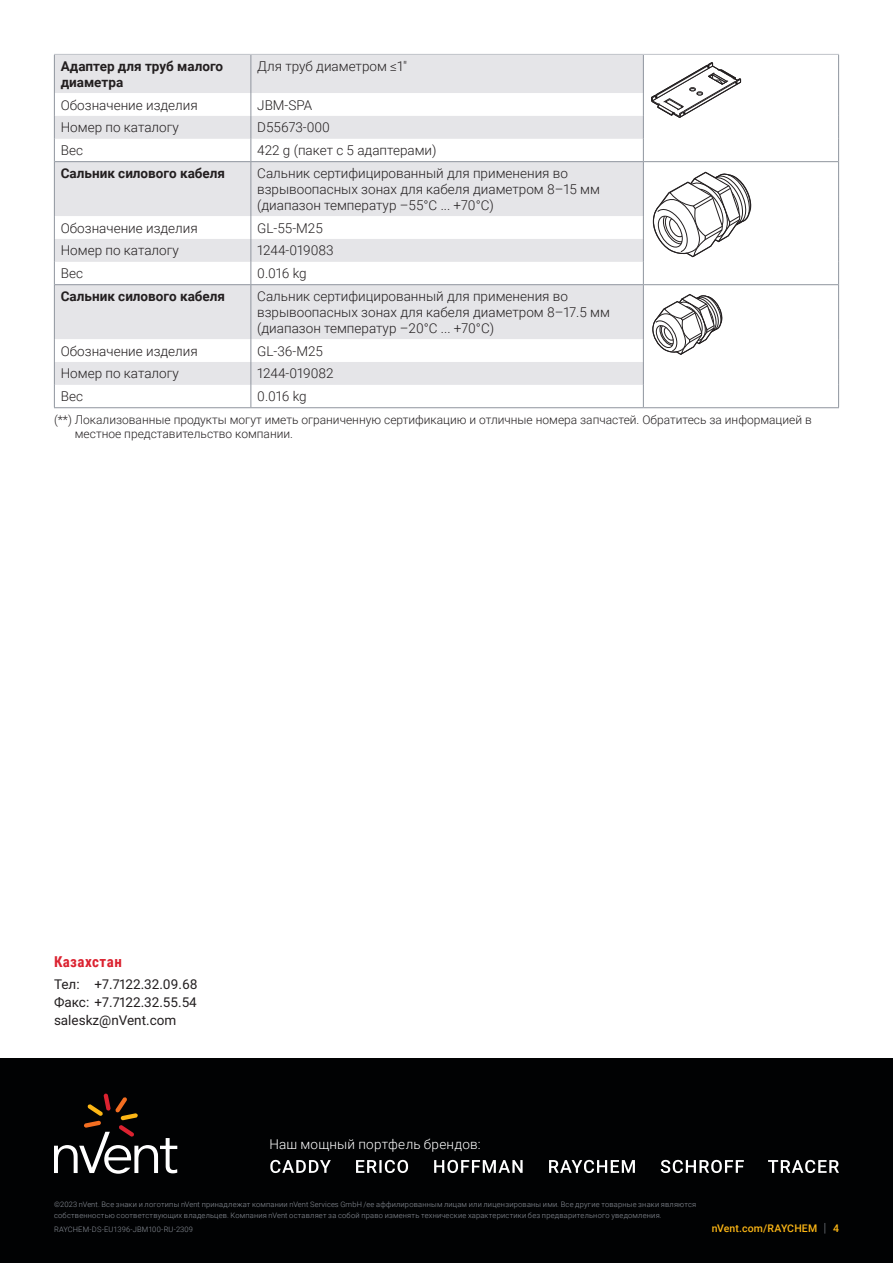
<style>
.page{position:relative;width:893px;height:1263px;background:#fff}
.page>*{position:absolute;margin:0;border:0;box-sizing:border-box;transform-origin:0 0}
.Address_Country_Name_Red{font:700 15px "Roboto Condensed";letter-spacing:.03em;color:#db2230}
.Table_Text{font:300 13.5px/15.8px "Roboto";color:#231f20}
.Table_Text-2{font:700 13.5px/15.8px "Roboto";color:#231f20}
.Phone_Fax_Email_Black{font:13.5px "Roboto";color:#231f20}
.t1{font:300 13.5px "Roboto";letter-spacing:.02em;color:#fff}
.Caption_text{font:300 12px/13.5px "Roboto";color:#231f20}
.t2{font:500 10.5px "Roboto";letter-spacing:.015em;color:#fcb615}
.t3{font:300 7.5px/10.5px "Roboto";letter-spacing:.025em;color:#8f959e}
.s1{font-weight:300;font-size:12.6px;color:#8f959e}
</style>
<div class="page">
<div style="left:0;top:1058px;width:893px;height:205px;background:#010203"></div>
<svg style="left:270px;top:1160px;width:569px;height:13px"></svg>
<svg style="left:54px;top:1093px;width:123px;height:81px"></svg>
<svg style="left:55px;top:55px;width:588px;height:330px;fill:#e5e5e8"></svg>
<hr style="left:54px;top:55px;width:1px;height:38px;background:#8f959e">
<hr style="left:250px;top:55px;width:1px;height:38px;background:#8f959e">
<hr style="left:643px;top:55px;width:1px;height:38px;background:#8f959e">
<hr style="left:838px;top:55px;width:1px;height:38px;background:#8f959e">
<svg style="left:643px;top:93px;width:1px;height:68px"></svg>
<svg style="left:838px;top:93px;width:1px;height:69px"></svg>
<svg style="left:54px;top:93px;width:1px;height:69px"></svg>
<hr style="left:54px;top:162px;width:1px;height:54px;background:#8f959e">
<svg style="left:54px;top:216px;width:1px;height:69px"></svg>
<hr style="left:54px;top:285px;width:1px;height:54px;background:#8f959e">
<svg style="left:54px;top:339px;width:1px;height:68px"></svg>
<hr style="left:55px;top:161px;width:196px;height:1px;background:#8f959e">
<hr style="left:55px;top:284px;width:196px;height:1px;background:#8f959e">
<hr style="left:54px;top:407px;width:197px;height:1px;background:#8f959e">
<hr style="left:250px;top:162px;width:1px;height:54px;background:#8f959e">
<svg style="left:250px;top:216px;width:1px;height:68px"></svg>
<hr style="left:250px;top:285px;width:1px;height:54px;background:#8f959e">
<svg style="left:250px;top:339px;width:1px;height:68px"></svg>
<hr style="left:251px;top:284px;width:392px;height:1px;background:#8f959e">
<hr style="left:251px;top:407px;width:392px;height:1px;background:#8f959e">
<svg style="left:250px;top:93px;width:1px;height:68px"></svg>
<hr style="left:251px;top:161px;width:392px;height:1px;background:#8f959e">
<hr style="left:643px;top:162px;width:1px;height:54px;background:#8f959e">
<hr style="left:838px;top:162px;width:1px;height:54px;background:#8f959e">
<svg style="left:643px;top:216px;width:1px;height:68px"></svg>
<svg style="left:838px;top:216px;width:1px;height:69px"></svg>
<hr style="left:643px;top:161px;width:195px;height:1px;background:#8f959e">
<hr style="left:54px;top:54px;width:197px;height:1px;background:#c0c3c9">
<hr style="left:251px;top:54px;width:392px;height:1px;background:#c0c3c9">
<hr style="left:643px;top:54px;width:196px;height:1px;background:#c0c3c9">
<hr style="left:643px;top:284px;width:195px;height:1px;background:#8f959e">
<hr style="left:643px;top:407px;width:196px;height:1px;background:#8f959e">
<hr style="left:643px;top:285px;width:1px;height:54px;background:#8f959e">
<hr style="left:838px;top:285px;width:1px;height:54px;background:#8f959e">
<svg style="left:643px;top:339px;width:1px;height:68px"></svg>
<svg style="left:838px;top:339px;width:1px;height:68px"></svg>
<svg style="left:651px;top:62px;width:91px;height:56px"></svg>
<svg style="left:652px;top:171px;width:99px;height:87px"></svg>
<svg style="left:652px;top:294px;width:71px;height:61px"></svg>
<p class="Table_Text-2" style="left:61px;top:58px;width:164px">Адаптер для труб малого диаметра</p>
<p class="Table_Text" style="left:257px;top:58px;width:151px">Для труб диаметром ≤1"</p>
<p class="Table_Text" style="left:61px;top:96px;width:139px">Обозначение изделия</p>
<p class="Table_Text" style="left:257px;top:96px;width:57px">JBM-SPA</p>
<p class="Table_Text" style="left:61px;top:119px;width:120px">Номер по каталогу</p>
<p class="Table_Text" style="left:257px;top:119px;width:74px">D55673-000</p>
<p class="Table_Text" style="left:61px;top:142px;width:24px">Вес</p>
<p class="Table_Text" style="left:257px;top:142px;width:181px">422 g (пакет с 5 адаптерами)</p>
<p class="Table_Text-2" style="left:61px;top:165px;width:166px">Сальник силового кабеля</p>
<p class="Table_Text" style="left:257px;top:165px;width:344px">Сальник сертифицированный для применения во взрывоопасных зонах для кабеля диаметром 8–15 мм (диапазон температур –55°С ... +70°С)</p>
<p class="Table_Text" style="left:61px;top:219px;width:139px">Обозначение изделия</p>
<p class="Table_Text" style="left:257px;top:219px;width:67px">GL-55-M25</p>
<p class="Table_Text" style="left:61px;top:242px;width:120px">Номер по каталогу</p>
<p class="Table_Text" style="left:257px;top:242px;width:78px">1244-019083</p>
<p class="Table_Text" style="left:61px;top:265px;width:24px">Вес</p>
<p class="Table_Text" style="left:257px;top:265px;width:51px">0.016 kg</p>
<p class="Table_Text-2" style="left:61px;top:288px;width:166px">Сальник силового кабеля</p>
<p class="Table_Text" style="left:257px;top:288px;width:354px">Сальник сертифицированный для применения во взрывоопасных зонах для кабеля диаметром 8–17.5 мм (диапазон температур –20°С ... +70°С)</p>
<p class="Table_Text" style="left:61px;top:342px;width:139px">Обозначение изделия</p>
<p class="Table_Text" style="left:257px;top:342px;width:67px">GL-36-M25</p>
<p class="Table_Text" style="left:61px;top:365px;width:120px">Номер по каталогу</p>
<p class="Table_Text" style="left:257px;top:365px;width:78px">1244-019082</p>
<p class="Table_Text" style="left:61px;top:388px;width:24px">Вес</p>
<p class="Table_Text" style="left:257px;top:388px;width:51px">0.016 kg</p>
<p class="Caption_text" style="left:75px;top:413px;width:738px;text-indent:-21px">(**) Локализованные продукты могут иметь ограниченную сертификацию и отличные номера запчастей. Обратитесь за информацией в местное представительство компании.</p>
<p class="Address_Country_Name_Red" style="left:54px;top:951px;width:69px">Казахстан</p>
<p class="Phone_Fax_Email_Black" style="left:54px;top:974px;width:145px">Тел: +7.7122.32.09.68</p>
<p class="Phone_Fax_Email_Black" style="left:54px;top:992px;width:144px">Факс: +7.7122.32.55.54</p>
<p class="Phone_Fax_Email_Black" style="left:54px;top:1010px;width:124px">saleskz@nVent.com</p>
<p class="t1" style="left:269px;top:1135px;width:213px">Наш мощный портфель брендов:</p>
<p class="t3" style="left:54px;top:1199px;width:644px">©2023 nVent. Все знаки и логотипы nVent принадлежат компании nVent Services GmbH /ее аффилированным лицам или лицензированы ими. Все другие товарные знаки являются собственностью соответствующих владельцев. Компания nVent оставляет за собой право изменять технические характеристики без предварительного уведомления.</p>
<p class="t3" style="left:54px;top:1224px;width:141px">RAYCHEM-DS-EU1396-JBM100-RU-2309</p>
<p class="t2" style="left:712px;top:1221px;width:129px">nVent.com/RAYCHEM <span class="s1">|</span> 4</p>
</div>
